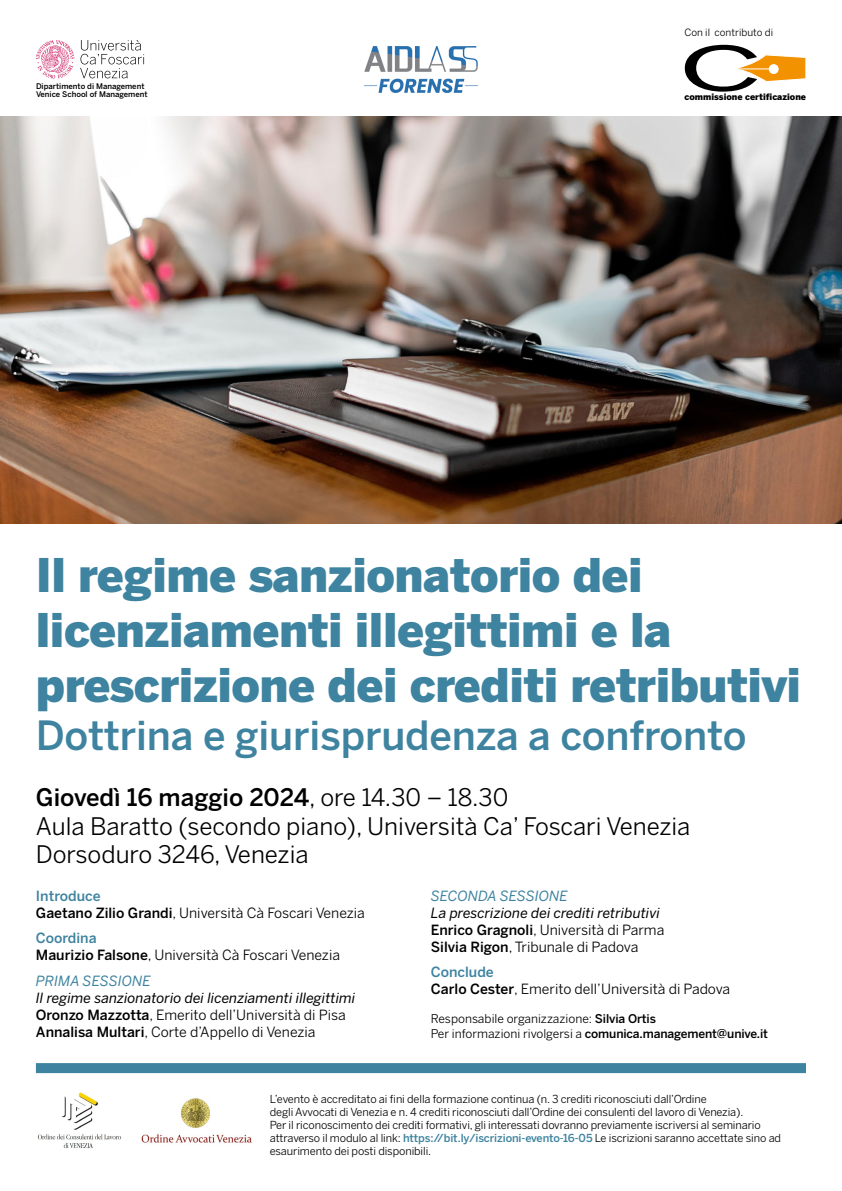
<style>
.page{position:relative;width:842px;height:1191px;background:#fff}
.page>*{position:absolute;margin:0;border:0;box-sizing:border-box;transform-origin:0 0}
.t1{font:900 46px/55px "Benton Sans";letter-spacing:-.01em;color:#3e83a0}
.t2{font:500 40px "Benton Sans";letter-spacing:-.005em;color:#3e83a0}
.t3{font:24px/28.8px "Benton Sans";color:#000}
.t4{font:14px/17px "Benton Sans";color:#000}
.t5{font:italic 14px "Benton Sans";color:#3e83a0}
.t6{font:12px/14.4px "Benton Sans";color:#000}
.t7{font:11px/13px "Benton Sans";letter-spacing:-.01em;color:#000}
.t8{font:10px "Benton Sans";color:#000}
.t9{font:900 8.8px "Benton Sans";color:#000}
.t10{font:500 7.8px/7.8px "Benton Sans";color:#000}
.s1{font-weight:500}
.s2{font-weight:500;color:#3e83a0}
.s3{font-style:italic}
</style>
<div class="page">
<img style="left:0;top:116px;width:842px;height:407px">
<svg style="left:80px;top:40px;width:64px;height:38px"></svg>
<svg style="left:36px;top:40px;width:38px;height:39px"></svg>
<img style="left:37px;top:1092px;width:85px;height:56px">
<img style="left:364px;top:47px;width:114px;height:45px">
<img style="left:141px;top:1098px;width:111px;height:45px">
<svg style="left:685px;top:45px;width:121px;height:47px"></svg>
<div style="left:36px;top:1063px;width:770px;height:10px;background:#3e83a0"></div>
<p class="t8" style="left:684px;top:26px;width:90px">Con il contributo di</p>
<p class="t10" style="left:36px;top:82px;width:113px">Dipartimento di Management<br>Venice School of Management</p>
<p class="t9" style="left:684px;top:92px;width:123px">commissione certificazione</p>
<h1 class="t1" style="left:36px;top:547px;width:767px">Il regime sanzionatorio dei licenziamenti illegittimi e la prescrizione dei crediti retributivi</h1>
<h2 class="t2" style="left:36px;top:711px;width:712px">Dottrina e giurisprudenza a confronto</h2>
<h3 class="t3" style="left:36px;top:782px;width:656px"><span class="s1">Giovedì 16 maggio 2024</span>, ore 14.30 – 18.30<br>Aula Baratto (secondo piano), Università Ca’ Foscari Venezia<br>Dorsoduro 3246, Venezia</h3>
<p class="t4" style="left:36px;top:887px;width:330px"><span class="s2">Introduce<br></span><span class="s1">Gaetano Zilio Grandi</span>, Università Cà Foscari Venezia</p>
<p class="t4" style="left:36px;top:929px;width:306px"><span class="s2">Coordina<br></span><span class="s1">Maurizio Falsone</span>, Università Cà Foscari Venezia</p>
<p class="t5" style="left:36px;top:972px;width:117px">PRIMA SESSIONE</p>
<p class="t4" style="left:36px;top:989px;width:321px"><span class="s3">Il regime sanzionatorio dei licenziamenti illegittimi<br></span><span class="s1">Oronzo Mazzotta</span>, Emerito dell’Università di Pisa<br><span class="s1">Annalisa Multari</span>, Corte d’Appello di Venezia</p>
<p class="t5" style="left:431px;top:887px;width:139px">SECONDA SESSIONE</p>
<p class="t4" style="left:431px;top:904px;width:235px"><span class="s3">La prescrizione dei crediti retributivi<br></span><span class="s1">Enrico Gragnoli</span>, Università di Parma<br><span class="s1">Silvia Rigon</span>, Tribunale di Padova</p>
<p class="t4" style="left:431px;top:963px;width:301px"><span class="s2">Conclude<br></span><span class="s1">Carlo Cester</span>, Emerito dell’Università di Padova</p>
<p class="t6" style="left:431px;top:1011px;width:339px">Responsabile organizzazione: <span class="s1">Silvia Ortis<br></span>Per informazioni rivolgersi a <span class="s1">comunica.management@unive.it</span></p>
<p class="t7" style="left:270px;top:1092px;width:513px">L’evento è accreditato ai fini della formazione continua (n. 3 crediti riconosciuti dall’Ordine<br>degli Avvocati di Venezia e n. 4 crediti riconosciuti dall’Ordine dei consulenti del lavoro di Venezia).<br>Per il riconoscimento dei crediti formativi, gli interessati dovranno previamente iscriversi al seminario attraverso il modulo al link: <span class="s2">https://bit.ly/iscrizioni-evento-16-05</span> Le iscrizioni saranno accettate sino ad esaurimento dei posti disponibili.</p>
</div>
